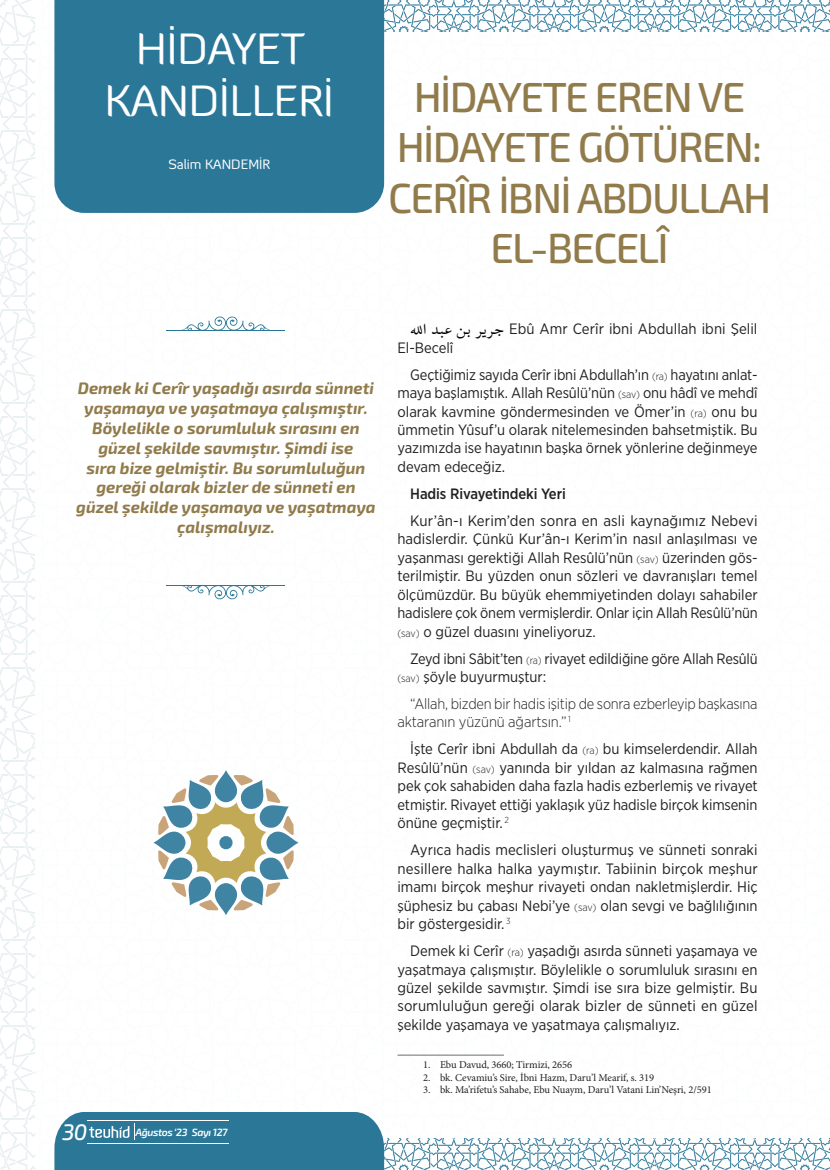
<style>
.page{position:relative;width:830px;height:1170px;background:#fff}
.page>*{position:absolute;margin:0;border:0;box-sizing:border-box;transform-origin:0 0}
.Sayfa_Baslik{font:43.5px/52.2px "Diavlo";color:#fff;text-align:center}
.Yazar_Yazi_Baslik_Sol{font:500 42px/50.4px "Exo 2";letter-spacing:-.04em;color:#917b4b;text-align:center}
.t1{font:italic 500 22.5px "Exo 2";color:#fff}
.Text{font:18px "Darul Furkan Pro V2";color:#000}
.Spor_Yazar_Giris{font:italic 700 16.5px/19.8px "Exo 2";color:#917b4b;text-align:center}
.Text-2{font:15px/18.5px "Gotham Narrow";letter-spacing:-.005em;color:#231f20;text-align:justify}
.Text_Light{font:300 15px/18.5px "Gotham Narrow";letter-spacing:-.015em;color:#231f20}
.Text_Semibold{font:500 15px "Gotham Narrow";letter-spacing:-.005em;color:#231f20}
.Yazar_İsim{font:13.5px "Diavlo";color:#fff}
.Dipnot{font:10.5px "Minion Pro";letter-spacing:-.005em;color:#231f20}
.t2{font:italic 600 10.5px "Exo 2";letter-spacing:-.04em;color:#fff}
.s1{font-weight:300;font-size:10.5px}
</style>
<div class="page">
<svg style="left:0;top:0;width:35px;height:1169px"></svg>
<div style="left:54px;top:0;width:330px;height:213px;background:#2a7798"></div>
<svg style="left:384px;top:1138px;width:445px;height:31px"></svg>
<svg style="left:377px;top:0;width:452px;height:31px"></svg>
<div style="left:54px;top:1112px;width:330px;height:57px;background:#2a7798"></div>
<hr style="left:87px;top:1143px;width:142px;height:1px;background:#fff">
<hr style="left:87px;top:1119px;width:142px;height:1px;background:#fff">
<svg style="left:153px;top:770px;width:145px;height:144px"></svg>
<svg style="left:182px;top:316px;width:88px;height:14px"></svg>
<hr style="left:167px;top:330px;width:118px;height:1px;background:#2a7798">
<svg style="left:182px;top:586px;width:88px;height:13px"></svg>
<hr style="left:167px;top:585px;width:118px;height:1px;background:#2a7798">
<hr style="left:397px;top:1054px;width:106px;height:1px;background:#6c6d70">
<p class="Sayfa_Baslik" style="left:105px;top:22px;width:230px">HİDAYET<br>KANDİLLERİ</p>
<p class="Yazar_İsim" style="left:168px;top:156px;width:103px">Salim KANDEMİR</p>
<p class="Yazar_Yazi_Baslik_Sol" style="left:388px;top:73px;width:384px">HİDAYETE EREN VE<br>HİDAYETE GÖTÜREN:<br>CERÎR İBNİ ABDULLAH<br>EL-BECELÎ</p>
<p class="Spor_Yazar_Giris" style="left:76px;top:379px;width:301px">Demek ki Cerîr yaşadığı asırda sünneti yaşamaya ve yaşatmaya çalışmıştır.<br>Böylelikle o sorumluluk sırasını en güzel şekilde savmıştır. Şimdi ise<br>sıra bize gelmiştir. Bu sorumluluğun gereği olarak bizler de sünneti en güzel şekilde yaşamaya ve yaşatmaya çalışmalıyız.</p>
<h3 class="t1" style="left:62px;top:1118px;width:27px">30</h3>
<p class="t2" style="left:135px;top:1125px;width:94px">Ağustos ‘23 Sayı 127</p>
<p class="Text" style="left:410px;top:317px;width:5px">هلل</p>
<p class="Text-2" style="left:509px;top:319px;width:250px">Ebû Amr Cerîr ibni Abdullah ibni Şelil</p>
<p class="Text-2" style="left:397px;top:338px;width:57px">El-Becelî</p>
<p class="Text-2" style="left:397px;top:365px;width:361px;text-indent:13px">Geçtiğimiz sayıda Cerîr ibni Abdullah’ın <span class="s1">(ra)</span> hayatını anlat&shy;maya başlamıştık. Allah Resûlü’nün <span class="s1">(sav)</span> onu hâdî ve mehdî olarak kavmine göndermesinden ve Ömer’in <span class="s1">(ra)</span> onu bu ümmetin Yûsuf’u olarak nitelemesinden bahsetmiştik. Bu yazımızda ise hayatının başka örnek yönlerine değinmeye devam edeceğiz.</p>
<p class="Text_Semibold" style="left:410px;top:484px;width:157px">Hadis Rivayetindeki Yeri</p>
<p class="Text-2" style="left:397px;top:511px;width:361px;text-indent:13px">Kur’ân-ı Kerim’den sonra en asli kaynağımız Nebevi hadislerdir. Çünkü Kur’ân-ı Kerim’in nasıl anlaşılması ve yaşanması gerektiği Allah Resûlü’nün <span class="s1">(sav)</span> üzerinden gös&shy;terilmiştir. Bu yüzden onun sözleri ve davranışları temel ölçümüzdür. Bu büyük ehemmiyetinden dolayı sahabiler hadislere çok önem vermişlerdir. Onlar için Allah Resûlü’nün <span class="s1">(sav)</span> o güzel duasını yineliyoruz.</p>
<p class="Text-2" style="left:397px;top:648px;width:361px;text-indent:13px">Zeyd ibni Sâbit’ten <span class="s1">(ra)</span> rivayet edildiğine göre Allah Resûlü <span class="s1">(sav)</span> şöyle buyurmuştur:</p>
<p class="Text_Light" style="left:397px;top:694px;width:361px;text-indent:13px">“Allah, bizden bir hadis işitip de sonra ezberleyip başkasına aktaranın yüzünü ağartsın.” <sup>1</sup></p>
<p class="Text-2" style="left:397px;top:739px;width:361px;text-indent:13px">İşte Cerîr ibni Abdullah da <span class="s1">(ra)</span> bu kimselerdendir. Allah Resûlü’nün <span class="s1">(sav)</span> yanında bir yıldan az kalmasına rağmen pek çok sahabiden daha fazla hadis ezberlemiş ve rivayet etmiştir. Rivayet ettiği yaklaşık yüz hadisle birçok kimsenin önüne geçmiştir. <sup>2</sup></p>
<p class="Text-2" style="left:397px;top:840px;width:361px;text-indent:13px">Ayrıca hadis meclisleri oluşturmuş ve sünneti sonraki nesillere halka halka yaymıştır. Tabiinin birçok meşhur imamı birçok meşhur rivayeti ondan nakletmişlerdir. Hiç şüphesiz bu çabası Nebi’ye <span class="s1">(sav)</span> olan sevgi ve bağlılığının bir göstergesidir. <sup>3</sup></p>
<p class="Text-2" style="left:397px;top:941px;width:361px;text-indent:13px">Demek ki Cerîr <span class="s1">(ra)</span> yaşadığı asırda sünneti yaşamaya ve yaşatmaya çalışmıştır. Böylelikle o sorumluluk sırasını en güzel şekilde savmıştır. Şimdi ise sıra bize gelmiştir. Bu sorumluluğun gereği olarak bizler de sünneti en güzel şekilde yaşamaya ve yaşatmaya çalışmalıyız.</p>
<p class="Dipnot" style="left:423px;top:1057px;width:150px">1. Ebu Davud, 3660; Tirmizi, 2656</p>
<p class="Dipnot" style="left:423px;top:1070px;width:232px">2. bk. Cevamiu’s Sire, İbni Hazm, Daru’l Mearif, s. 319</p>
<p class="Dipnot" style="left:423px;top:1082px;width:290px">3. bk. Ma’rifetu’s Sahabe, Ebu Nuaym, Daru’l Vatani Lin’Neşri, 2/591</p>
<p class="Text" style="left:422px;top:317px;width:83px">ا عبد بن جرير</p>
</div>
